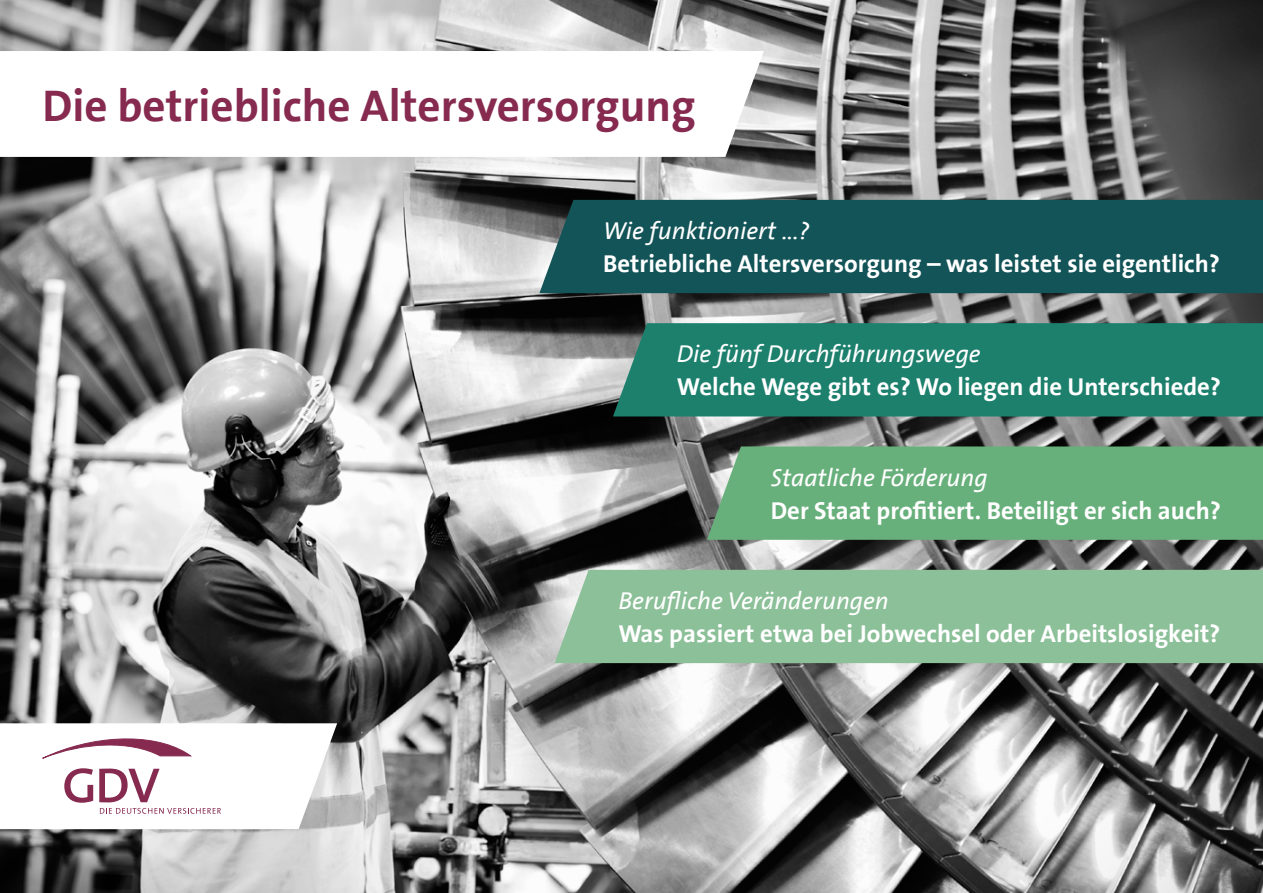
<style>
.page{position:relative;width:1263px;height:893px;background:#fff}
.page>*{position:absolute;margin:0;border:0;box-sizing:border-box;transform-origin:0 0}
.t1{font:300 45px "GDV The Sans";color:#862a4f}
.t2{font:300 24.75px "GDV The Sans";color:#fff}
.t3{font:italic 24.75px "GDV The Sans";color:#fff}
</style>
<div class="page">
<img style="left:0;top:0;width:1263px;height:893px">
<svg style="left:0;top:51px;width:764px;height:106px"></svg>
<div style="left:539px;top:200px;width:724px;height:93px;background:#135458"></div>
<div style="left:707px;top:446px;width:556px;height:94px;background:#68b07b"></div>
<div style="left:555px;top:570px;width:708px;height:93px;background:#8bc098"></div>
<div style="left:613px;top:323px;width:650px;height:93px;background:#1c806d"></div>
<svg style="left:0;top:723px;width:337px;height:106px"></svg>
<h1 class="t1" style="left:43px;top:81px;width:655px">Die betriebliche Altersversorgung</h1>
<p class="t3" style="left:603px;top:218px;width:208px">Wie funktioniert ...?</p>
<p class="t2" style="left:603px;top:250px;width:618px">Betriebliche Altersversorgung – was leistet sie eigentlich?</p>
<p class="t3" style="left:677px;top:341px;width:305px">Die fünf Durchführungswege</p>
<p class="t2" style="left:677px;top:373px;width:546px">Welche Wege gibt es? Wo liegen die Unterschiede?</p>
<p class="t3" style="left:771px;top:464px;width:218px">Staatliche Förderung</p>
<p class="t2" style="left:771px;top:497px;width:452px">Der Staat profitiert. Beteiligt er sich auch?</p>
<p class="t3" style="left:618px;top:588px;width:272px">Berufliche Veränderungen</p>
<p class="t2" style="left:618px;top:620px;width:603px">Was passiert etwa bei Jobwechsel oder Arbeitslosigkeit?</p>
</div>
